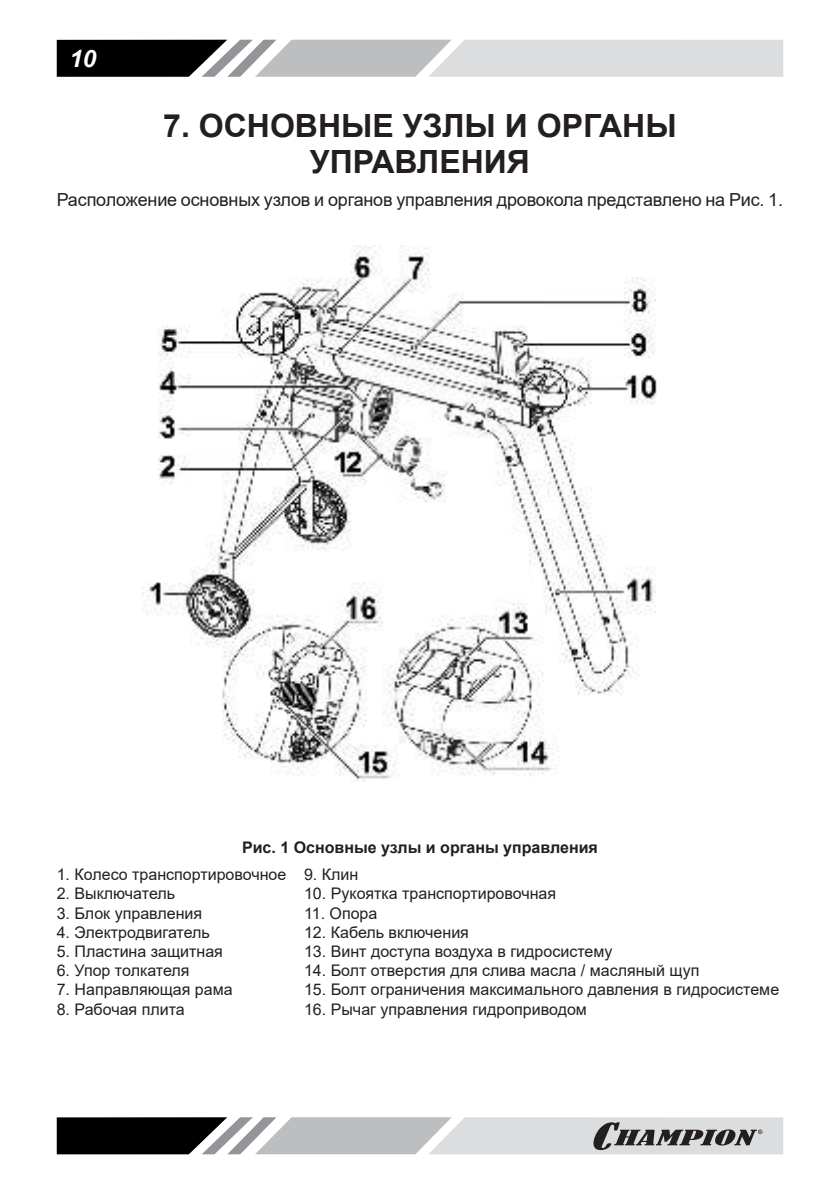
<style>
.page{position:relative;width:840px;height:1191px;background:#fff}
.page>*{position:absolute;margin:0;border:0;box-sizing:border-box;transform-origin:0 0}
.t1{font:700 32px/36px "Arial";color:#231f20;text-align:center}
.t2{font:italic 700 24px "Arial";color:#fff}
.t3{font:18px "Arial";letter-spacing:-.01em;color:#231f20}
.t4{font:16px "Arial";color:#231f20}
.t5{font:700 16px "Arial";color:#231f20}
</style>
<div class="page">
<svg style="left:57px;top:40px;width:725px;height:37px;background:#a7a8a9"></svg>
<svg style="left:57px;top:1117px;width:725px;height:37px;background:#9c9c9d"></svg>
<img style="left:142px;top:246px;width:515px;height:535px">
<h2 class="t2" style="left:70px;top:50px;width:28px">10</h2>
<h1 class="t1" style="left:163px;top:108px;width:514px">7. ОСНОВНЫЕ УЗЛЫ И ОРГАНЫ<br>УПРАВЛЕНИЯ</h1>
<p class="t3" style="left:57px;top:187px;width:727px">Расположение основных узлов и органов управления дровокола представлено на Рис. 1.</p>
<p class="t5" style="left:242px;top:836px;width:357px">Рис. 1 Основные узлы и органы управления</p>
<p class="t4" style="left:57px;top:863px;width:231px">1. Колесо транспортировочное</p>
<p class="t4" style="left:57px;top:882px;width:120px">2. Выключатель</p>
<p class="t4" style="left:57px;top:902px;width:147px">3. Блок управления</p>
<p class="t4" style="left:57px;top:921px;width:154px">4. Электродвигатель</p>
<p class="t4" style="left:57px;top:940px;width:168px">5. Пластина защитная</p>
<p class="t4" style="left:57px;top:959px;width:134px">6. Упор толкателя</p>
<p class="t4" style="left:57px;top:978px;width:177px">7. Направляющая рама</p>
<p class="t4" style="left:57px;top:998px;width:129px">8. Рабочая плита</p>
<p class="t4" style="left:304px;top:863px;width:56px">9. Клин</p>
<p class="t4" style="left:304px;top:882px;width:253px">10. Рукоятка транспортировочная</p>
<p class="t4" style="left:304px;top:902px;width:75px">11. Опора</p>
<p class="t4" style="left:304px;top:921px;width:166px">12. Кабель включения</p>
<p class="t4" style="left:304px;top:940px;width:310px">13. Винт доступа воздуха в гидросистему</p>
<p class="t4" style="left:304px;top:959px;width:397px">14. Болт отверстия для слива масла / масляный щуп</p>
<p class="t4" style="left:304px;top:978px;width:476px">15. Болт ограничения максимального давления в гидросистеме</p>
<p class="t4" style="left:304px;top:998px;width:284px">16. Рычаг управления гидроприводом</p>
</div>
